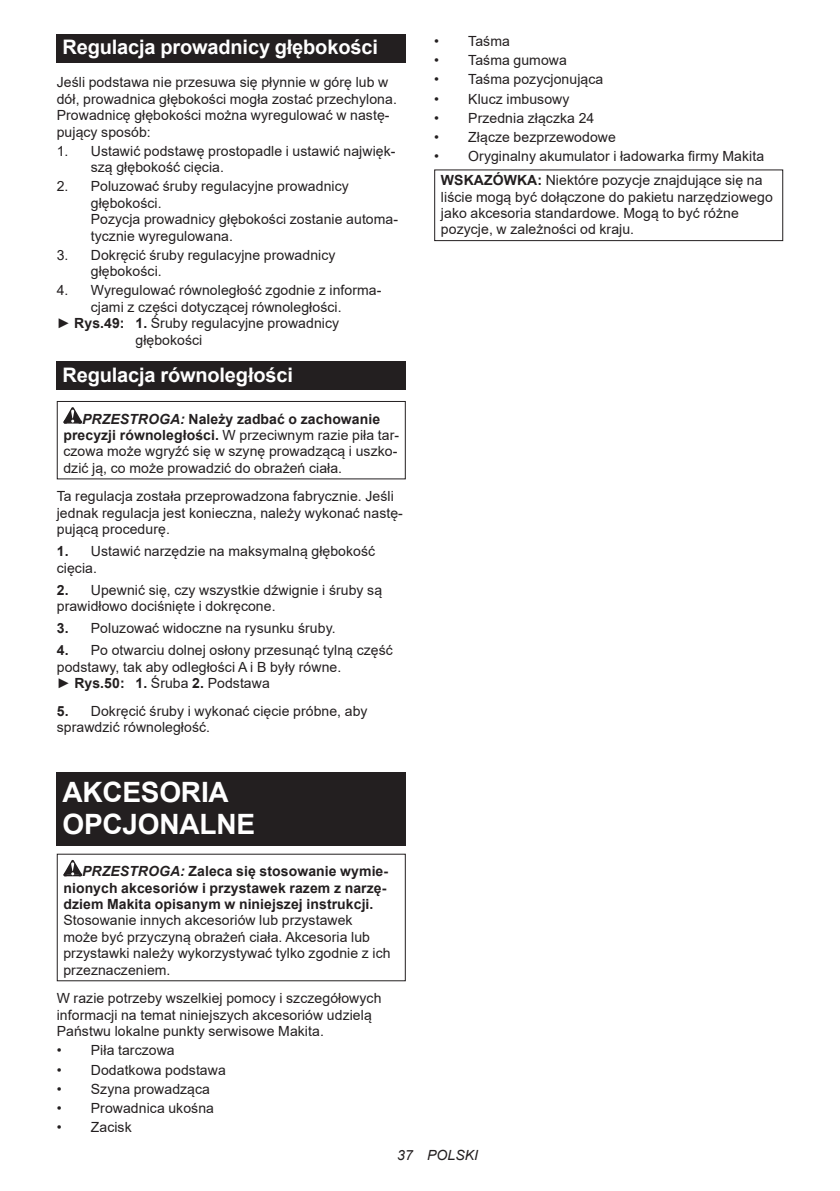
<style>
.page{position:relative;width:840px;height:1191px;background:#fff}
.page>*{position:absolute;margin:0;border:0;box-sizing:border-box;transform-origin:0 0}
.t1{font:700 28px/32.8px "Arial";letter-spacing:-.01em;color:#fff}
.t2{font:700 20px "Arial";letter-spacing:-.01em;color:#fff}
.t3{font:14px/16.4px "Arial";letter-spacing:.005em;color:#231f20}
.t4{font:700 14px/16.4px "Arial";letter-spacing:.005em;color:#231f20}
.t5{font:italic 14px "Arial";letter-spacing:.005em;color:#231f20}
.s1{font-weight:700}
.s2{font-weight:700;font-style:italic}
.s3{font-style:italic}
</style>
<div class="page">
<div style="left:57px;top:34px;width:348px;height:29px;background:#231f20"></div>
<div style="left:57px;top:361px;width:348px;height:29px;background:#231f20"></div>
<svg style="left:63px;top:407px;width:19px;height:16px"></svg>
<div style="left:57px;top:401px;width:348px;height:78px;border:1px solid #231f20"></div>
<div style="left:57px;top:772px;width:348px;height:73px;background:#231f20"></div>
<svg style="left:63px;top:860px;width:19px;height:16px"></svg>
<div style="left:434px;top:169px;width:348px;height:72px;border:1px solid #231f20"></div>
<h2 class="t2" style="left:62px;top:33px;width:317px">Regulacja prowadnicy głębokości</h2>
<p class="t3" style="left:57px;top:74px;width:341px">Jeśli podstawa nie przesuwa się płynnie w górę lub w dół, prowadnica głębokości mogła zostać przechylona.<br>Prowadnicę głębokości można wyregulować w nastę&shy;pujący sposób:</p>
<p class="t3" style="left:91px;top:143px;width:306px;text-indent:-34px">1. Ustawić podstawę prostopadle i ustawić najwięk&shy;szą głębokość cięcia.</p>
<p class="t3" style="left:91px;top:178px;width:309px;text-indent:-34px">2. Poluzować śruby regulacyjne prowadnicy głębokości.<br>Pozycja prowadnicy głębokości zostanie automa&shy;tycznie wyregulowana.</p>
<p class="t3" style="left:91px;top:246px;width:246px;text-indent:-34px">3. Dokręcić śruby regulacyjne prowadnicy głębokości.</p>
<p class="t3" style="left:57px;top:282px;width:326px">4. Wyregulować równoległość zgodnie z informa-</p>
<p class="t3" style="left:91px;top:298px;width:252px">cjami z części dotyczącej równoległości.</p>
<p class="t3" style="left:57px;top:315px;width:284px">► <span class="s1">Rys.49: 1.</span> Śruby regulacyjne prowadnicy</p>
<p class="t3" style="left:135px;top:331px;width:68px">głębokości</p>
<h2 class="t2" style="left:62px;top:360px;width:232px">Regulacja równoległości</h2>
<p class="t3" style="left:63px;top:410px;width:337px;text-indent:19px"><span class="s2">PRZESTROGA:</span> <span class="s1">Należy zadbać o zachowanie precyzji równoległości.</span> W przeciwnym razie piła tar&shy;czowa może wgryźć się w szynę prowadzącą i uszko&shy;dzić ją, co może prowadzić do obrażeń ciała.</p>
<p class="t3" style="left:57px;top:488px;width:347px">Ta regulacja została przeprowadzona fabrycznie. Jeśli jednak regulacja jest konieczna, należy wykonać nastę&shy;pującą procedurę.</p>
<p class="t3" style="left:57px;top:543px;width:320px"><span class="s1">1.</span> Ustawić narzędzie na maksymalną głębokość cięcia.</p>
<p class="t3" style="left:57px;top:581px;width:326px"><span class="s1">2.</span> Upewnić się, czy wszystkie dźwignie i śruby są prawidłowo dociśnięte i dokręcone.</p>
<p class="t3" style="left:57px;top:620px;width:280px"><span class="s1">3.</span> Poluzować widoczne na rysunku śruby.</p>
<p class="t3" style="left:57px;top:642px;width:337px"><span class="s1">4.</span> Po otwarciu dolnej osłony przesunąć tylną część podstawy, tak aby odległości A i B były równe.<br>► <span class="s1">Rys.50: 1.</span> Śruba <span class="s1">2.</span> Podstawa</p>
<p class="t3" style="left:57px;top:702px;width:312px"><span class="s1">5.</span> Dokręcić śruby i wykonać cięcie próbne, aby sprawdzić równoległość.</p>
<h1 class="t1" style="left:62px;top:775px;width:194px">AKCESORIA<br>OPCJONALNE</h1>
<p class="t4" style="left:63px;top:863px;width:326px;text-indent:19px"><span class="s3">PRZESTROGA:</span> Zaleca się stosowanie wymie&shy;nionych akcesoriów i przystawek razem z narzę&shy;dziem Makita opisanym w niniejszej instrukcji.</p>
<p class="t3" style="left:63px;top:912px;width:328px">Stosowanie innych akcesoriów lub przystawek może być przyczyną obrażeń ciała. Akcesoria lub przystawki należy wykorzystywać tylko zgodnie z ich przeznaczeniem.</p>
<p class="t3" style="left:57px;top:990px;width:326px">W razie potrzeby wszelkiej pomocy i szczegółowych informacji na temat niniejszych akcesoriów udzielą<br>Państwu lokalne punkty serwisowe Makita.</p>
<p class="t3" style="left:57px;top:1042px;width:119px">• Piła tarczowa</p>
<p class="t3" style="left:57px;top:1061px;width:170px">• Dodatkowa podstawa</p>
<p class="t3" style="left:57px;top:1080px;width:155px">• Szyna prowadząca</p>
<p class="t3" style="left:57px;top:1099px;width:159px">• Prowadnica ukośna</p>
<p class="t3" style="left:57px;top:1119px;width:76px">• Zacisk</p>
<p class="t3" style="left:434px;top:33px;width:77px">• Taśma</p>
<p class="t3" style="left:434px;top:52px;width:134px">• Taśma gumowa</p>
<p class="t3" style="left:434px;top:71px;width:170px">• Taśma pozycjonująca</p>
<p class="t3" style="left:434px;top:90px;width:137px">• Klucz imbusowy</p>
<p class="t3" style="left:434px;top:110px;width:161px">• Przednia złączka 24</p>
<p class="t3" style="left:434px;top:129px;width:183px">• Złącze bezprzewodowe</p>
<p class="t3" style="left:434px;top:144px;width:331px;line-height:23.8px;text-align:center">• Oryginalny akumulator i ładowarka firmy Makita<br><span class="s1">WSKAZÓWKA:</span> Niektóre pozycje znajdujące się na</p>
<p class="t3" style="left:440px;top:188px;width:333px">liście mogą być dołączone do pakietu narzędziowego jako akcesoria standardowe. Mogą to być różne pozycje, w zależności od kraju.</p>
<p class="t5" style="left:397px;top:1146px;width:82px">37 POLSKI</p>
</div>
